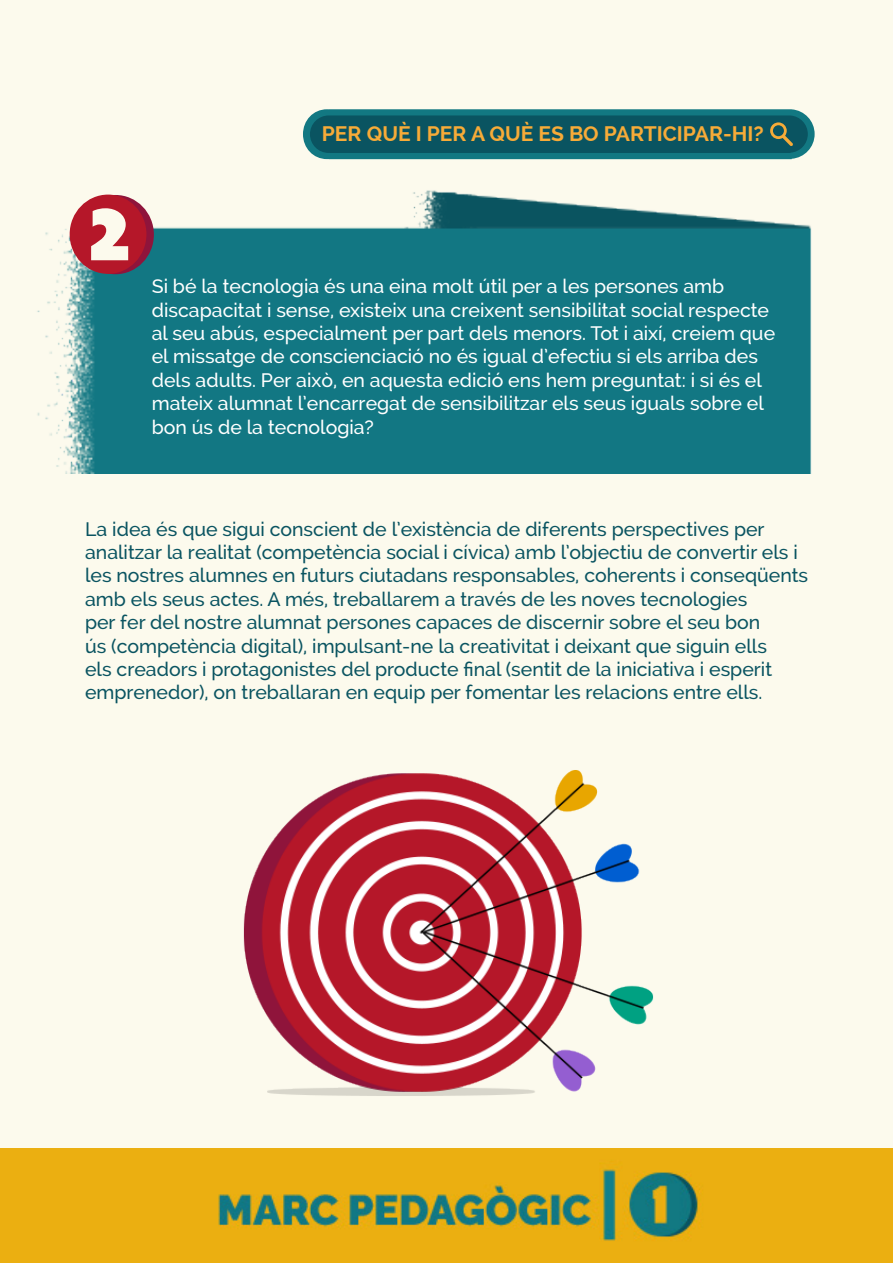
<style>
.page{position:relative;width:893px;height:1263px;background:#fff}
.page>*{position:absolute;margin:0;border:0;box-sizing:border-box;transform-origin:0 0}
.t1{font:75px "Tondu Beta";color:#fcfaed}
.t2{font:700 21px "Raleway";color:#f7ab38}
.t3{font:500 19.5px/23.4px "Raleway";color:#0a5461}
.t4{font:500 19.5px/23.4px "Raleway";color:#fff}
</style>
<div class="page">
<div style="left:0;top:0;width:893px;height:1170px;background:#fcfaed"></div>
<img style="left:0;top:1148px;width:893px;height:115px">
<img style="left:37px;top:190px;width:775px;height:283px">
<div style="left:77px;top:195px;width:77px;height:79px;background:#8f143b;border-radius:50%"></div>
<div style="left:70px;top:195px;width:76px;height:79px;background:#b51729;border-radius:50%"></div>
<svg style="left:303px;top:109px;width:512px;height:50px;background:#13626c"></svg>
<img style="left:214px;top:770px;width:470px;height:392px">
<h2 class="t2" style="left:322px;top:122px;width:443px">PER QUÈ I PER A QUÈ ES BO PARTICIPAR-HI?</h2>
<h2 class="t1" style="left:89px;top:189px;width:42px">2</h2>
<p class="t4" style="left:152px;top:275px;width:625px">Si bé la tecnologia és una eina molt útil per a les persones amb discapacitat i sense, existeix una creixent sensibilitat social respecte al seu abús, especialment per part dels menors. Tot i així, creiem que el missatge de conscienciació no és igual d’efectiu si els arriba des dels adults. Per això, en aquesta edició ens hem preguntat: i si és el mateix alumnat l’encarregat de sensibilitzar els seus iguals sobre el bon ús de la tecnologia?</p>
<p class="t3" style="left:85px;top:517px;width:725px">La idea és que sigui conscient de l’existència de diferents perspectives per analitzar la realitat (competència social i cívica) amb l’objectiu de convertir els i les nostres alumnes en futurs ciutadans responsables, coherents i conseqüents amb els seus actes. A més, treballarem a través de les noves tecnologies<br>per fer del nostre alumnat persones capaces de discernir sobre el seu bon<br>ús (competència digital), impulsant-ne la creativitat i deixant que siguin ells<br>els creadors i protagonistes del producte final (sentit de la iniciativa i esperit emprenedor), on treballaran en equip per fomentar les relacions entre ells.</p>
</div>
